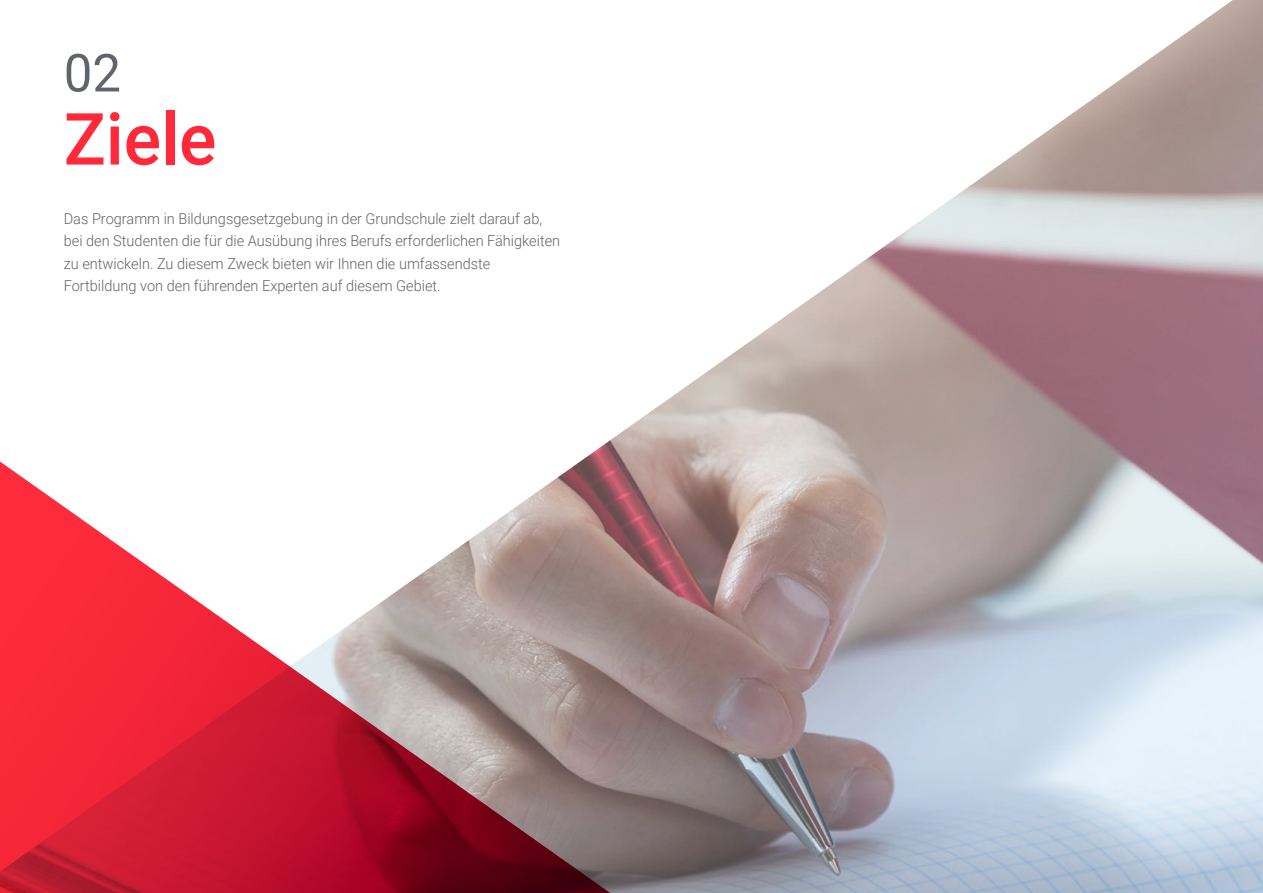
<style>
.page{position:relative;width:1263px;height:893px;background:#fff}
.page>*{position:absolute;margin:0;border:0;box-sizing:border-box;transform-origin:0 0}
.t1{font:500 72px "Roboto";color:#ff293a}
.t2{font:52.5px "Roboto";color:#61646a}
.t3{font:300 15px/22.5px "Roboto";color:#61646a}
</style>
<div class="page">
<img style="left:602px;top:0;width:661px;height:893px">
<svg style="left:0;top:446px;width:640px;height:447px"></svg>
<h2 class="t2" style="left:64px;top:36px;width:59px">02</h2>
<h1 class="t1" style="left:64px;top:89px;width:154px">Ziele</h1>
<p class="t3" style="left:64px;top:207px;width:498px">Das Programm in Bildungsgesetzgebung in der Grundschule zielt darauf ab, bei den Studenten die für die Ausübung ihres Berufs erforderlichen Fähigkeiten zu entwickeln. Zu diesem Zweck bieten wir Ihnen die umfassendste Fortbildung von den führenden Experten auf diesem Gebiet.</p>
</div>
